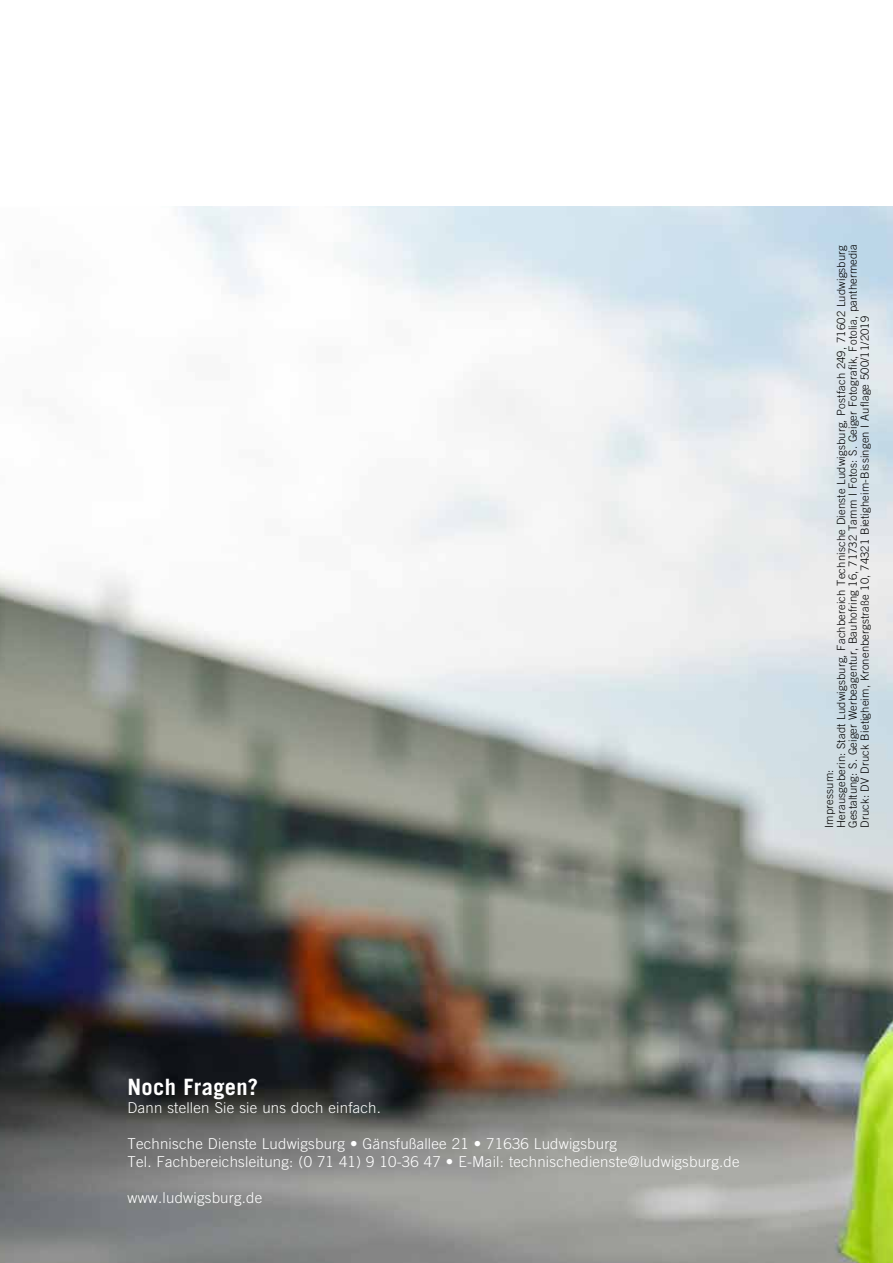
<style>
.page{position:relative;width:893px;height:1263px;background:#fff}
.page>*{position:absolute;margin:0;border:0;box-sizing:border-box;transform-origin:0 0}
.t1{font:700 22.5px "Ludwigsburg Trade Gothic";color:#fff}
.t2{font:300 15px/18px "Ludwigsburg Trade Gothic";color:#fff}
.t3{font:300 11.25px/11.9px "Ludwigsburg Trade Gothic";color:#000}
</style>
<div class="page">
<img style="left:0;top:206px;width:893px;height:1057px">
<p class="t3" style="left:823px;top:828px;width:585px;rotate:-90deg">Impressum:<br>Herausgeberin: Stadt Ludwigsburg, Fachbereich Technische Dienste Ludwigsburg, Postfach 249, 71602 Ludwigsburg Gestaltung: S. Geiger Werbeagentur, Bauhofring 16, 71732 Tamm I Fotos: S. Geiger Fotografik, Fotolia, panthermedia Druck: DV Druck Bietigheim, Kronenbergstraße 10, 74321 Bietigheim-Bissingen I Auflage 500/11/2019</p>
<h1 class="t1" style="left:127px;top:1073px;width:132px">Noch Fragen?</h1>
<h2 class="t2" style="left:127px;top:1099px;width:255px">Dann stellen Sie sie uns doch einfach.</h2>
<h2 class="t2" style="left:127px;top:1135px;width:614px">Technische Dienste Ludwigsburg • Gänsfußallee 21 • 71636 Ludwigsburg<br>Tel. Fachbereichsleitung: (0 71 41) 9 10-36 47 • E-Mail: technischedienste@ludwigsburg.de</h2>
<h2 class="t2" style="left:127px;top:1189px;width:136px">www.ludwigsburg.de</h2>
</div>
